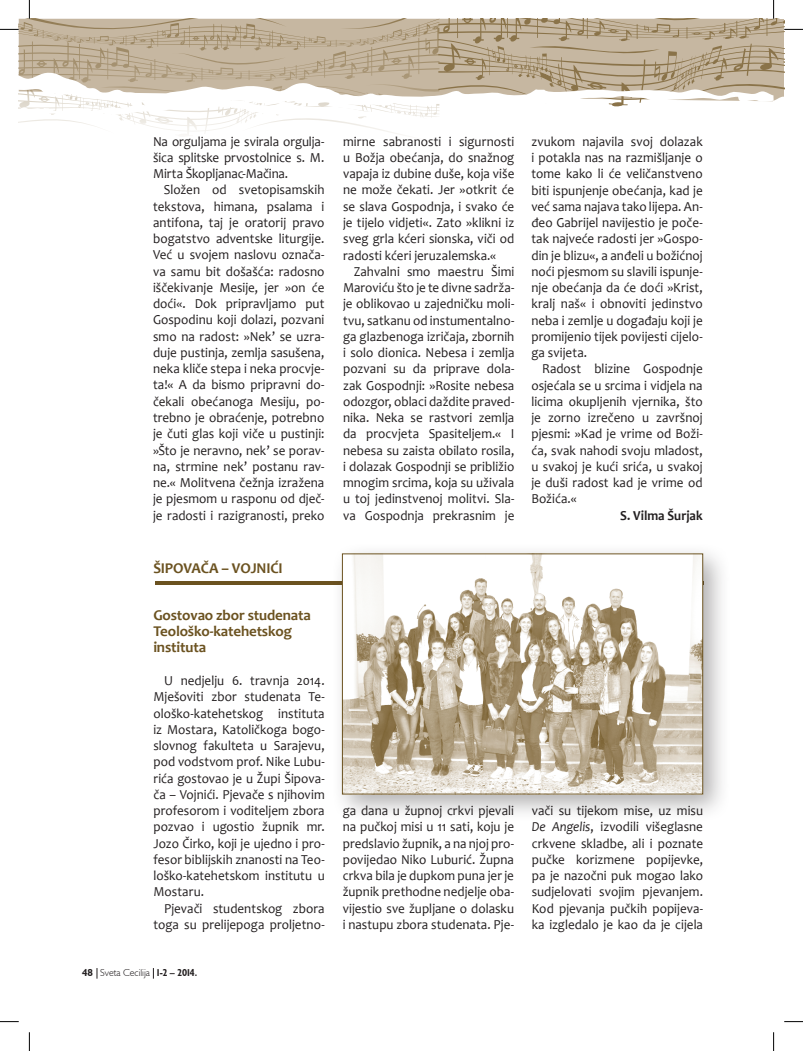
<style>
.page{position:relative;width:803px;height:1051px;background:#fff}
.page>*{position:absolute;margin:0;border:0;box-sizing:border-box;transform-origin:0 0}
.t1{font:700 15px/16.2px "Candara";letter-spacing:-.01em;color:#6b5220}
.t2{font:13.75px/16.2px "Candara";color:#231f20;text-align:justify;scale:.95 1}
.t3{font:700 13.75px "Candara";color:#231f20;scale:.95 1}
.t4{font:300 10px "Humanist 521 BT";color:#231f20}
.s1{font-weight:700}
.s2{font-weight:700;font-stretch:condensed}
.s3{font-style:italic}
</style>
<div class="page">
<svg style="left:19px;top:120px;width:382px;height:15px"></svg>
<hr style="left:155px;top:581px;width:548px;height:4px;background:#6b5220">
<div style="left:331px;top:542px;width:401px;height:281px;background:#231f20;opacity:.35"></div>
<img style="left:344px;top:556px;width:357px;height:236px">
<div style="left:342px;top:554px;width:361px;height:240px;border:1px solid #6b5220"></div>
<svg style="left:0;top:1021px;width:19px;height:1px"></svg>
<svg style="left:784px;top:1021px;width:19px;height:1px"></svg>
<svg style="left:29px;top:1032px;width:1px;height:19px"></svg>
<svg style="left:0;top:0;width:803px;height:120px"></svg>
<svg style="left:773px;top:1032px;width:1px;height:19px"></svg>
<p class="t2" style="left:153px;top:133px;width:182px">Na orguljama je svirala orgulja&shy;šica splitske prvostolnice s. M.<br>Mirta Škopljanac-Mačina.</p>
<p class="t2" style="left:153px;top:182px;width:182px;text-indent:11px">Složen od svetopisamskih tekstova, himana, psalama i antifona, taj je oratorij pravo bogatstvo adventske liturgije.<br>Već u svojem naslovu označa&shy;va samu bit došašća: radosno iščekivanje Mesije, jer »on će doći«. Dok pripravljamo put Gospodinu koji dolazi, pozvani smo na radost: »Nek’ se uzra&shy;duje pustinja, zemlja sasušena, neka kliče stepa i neka procvje&shy;ta!« A da bismo pripravni do&shy;čekali obećanoga Mesiju, po&shy;trebno je obraćenje, potrebno je čuti glas koji viče u pustinji: »Što je neravno, nek’ se porav&shy;na, strmine nek’ postanu rav&shy;ne.« Molitvena čežnja izražena je pjesmom u rasponu od dječ&shy;je radosti i razigranosti, preko</p>
<p class="t1" style="left:153px;top:560px;width:131px">ŠIPOVAČA – VOJNIĆI</p>
<p class="t1" style="left:153px;top:607px;width:159px">Gostovao zbor studenata<br>Teološko-katehetskog instituta</p>
<p class="t2" style="left:153px;top:672px;width:182px;text-indent:11px">U nedjelju 6. travnja 2014.<br>Mješoviti zbor studenata Te&shy;ološko-katehetskog instituta iz Mostara, Katoličkoga bogo&shy;slovnog fakulteta u Sarajevu, pod vodstvom prof. Nike Lubu&shy;rića gostovao je u Župi Šipova&shy;ča – Vojnići. Pjevače s njihovim profesorom i voditeljem zbora pozvao i ugostio župnik mr.<br>Jozo Čirko, koji je ujedno i pro&shy;fesor biblijskih znanosti na Teo&shy;loško-katehetskom institutu u Mostaru.</p>
<p class="t2" style="left:153px;top:900px;width:182px;text-align:right">Pjevači studentskog zbora toga su prelijepoga proljetno-</p>
<p class="t4" style="left:82px;top:966px;width:116px"><span class="s1">48</span> Sveta Cecilija <span class="s2">1-2 – 2014.</span></p>
<p class="t2" style="left:343px;top:133px;width:182px">mirne sabranosti i sigurnosti u Božja obećanja, do snažnog vapaja iz dubine duše, koja više ne može čekati. Jer »otkrit će se slava Gospodnja, i svako će je tijelo vidjeti«. Zato »klikni iz sveg grla kćeri sionska, viči od radosti kćeri jeruzalemska.«</p>
<p class="t2" style="left:343px;top:263px;width:182px;text-indent:11px">Zahvalni smo maestru Šimi Maroviću što je te divne sadrža&shy;je oblikovao u zajedničku moli&shy;tvu, satkanu od instumentalno&shy;ga glazbenoga izričaja, zbornih i solo dionica. Nebesa i zemlja pozvani su da priprave dola&shy;zak Gospodnji: »Rosite nebesa odozgor, oblaci daždite praved&shy;nika. Neka se rastvori zemlja da procvjeta Spasiteljem.« I nebesa su zaista obilato rosila, i dolazak Gospodnji se približio mnogim srcima, koja su uživala u toj jedinstvenoj molitvi. Sla&shy;va Gospodnja prekrasnim je</p>
<p class="t2" style="left:531px;top:133px;width:182px">zvukom najavila svoj dolazak i potakla nas na razmišljanje o tome kako li će veličanstveno biti ispunjenje obećanja, kad je već sama najava tako lijepa. An&shy;đeo Gabrijel navijestio je poče&shy;tak najveće radosti jer »Gospo&shy;din je blizu«, a anđeli u božićnoj noći pjesmom su slavili ispunje&shy;nje obećanja da će doći »Krist, kralj naš« i obnoviti jedinstvo neba i zemlje u događaju koji je promijenio tijek povijesti cijelo&shy;ga svijeta.</p>
<p class="t2" style="left:531px;top:361px;width:182px;text-indent:11px">Radost blizine Gospodnje osjećala se u srcima i vidjela na licima okupljenih vjernika, što je zorno izrečeno u završnoj pjesmi: »Kad je vrime od Boži&shy;ća, svak nahodi svoju mladost, u svakoj je kući srića, u svakoj je duši radost kad je vrime od Božića.«</p>
<p class="t3" style="left:620px;top:506px;width:88px">S. Vilma Šurjak</p>
<p class="t2" style="left:343px;top:802px;width:182px">ga dana u župnoj crkvi pjevali na pučkoj misi u 11 sati, koju je predslavio župnik, a na njoj pro&shy;povijedao Niko Luburić. Župna crkva bila je dupkom puna jer je župnik prethodne nedjelje oba&shy;vijestio sve župljane o dolasku i nastupu zbora studenata. Pje-</p>
<p class="t2" style="left:532px;top:802px;width:182px">vači su tijekom mise, uz misu <span class="s3">De Angelis</span>, izvodili višeglasne crkvene skladbe, ali i poznate pučke korizmene popijevke, pa je nazočni puk mogao lako sudjelovati svojim pjevanjem.<br>Kod pjevanja pučkih popijeva&shy;ka izgledalo je kao da je cijela</p>
</div>
